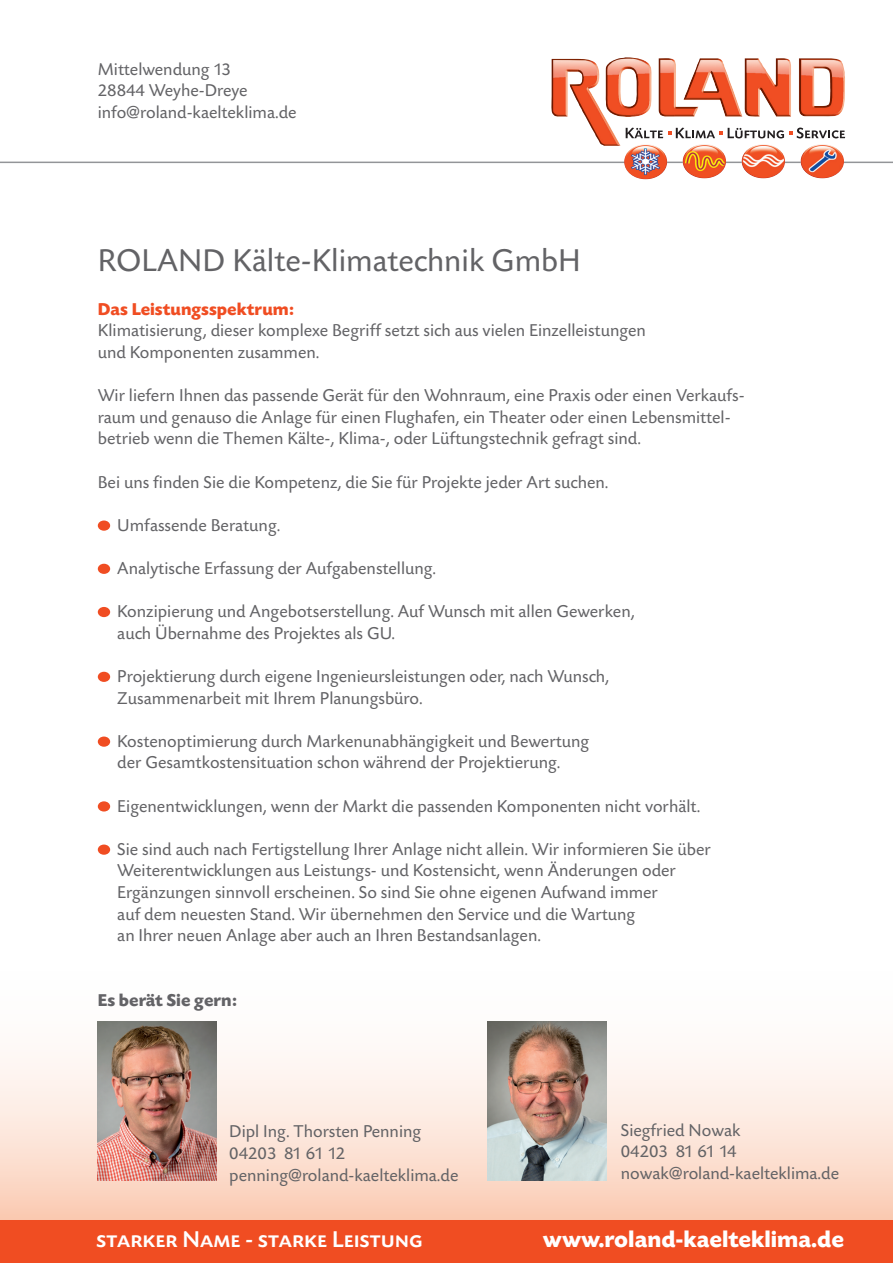
<style>
.page{position:relative;width:893px;height:1263px;background:#fff}
.page>*{position:absolute;margin:0;border:0;box-sizing:border-box;transform-origin:0 0}
.t1{font:33px "Today SB";color:#636366}
.t2{font:24px "Today SB Caps Med";color:#fff}
.t3{font:700 24px "Today SB";color:#fff}
.t4{font:18px/21.6px "Today SB";color:#636366}
.t5{font:700 18px "Today SB";color:#f04d22}
.t6{font:700 18px "Today SB";color:#636366}
</style>
<div class="page">
<hr style="left:0;top:162px;width:893px;height:1px;background:#939598">
<img style="left:552px;top:57px;width:293px;height:60px">
<img style="left:800px;top:144px;width:44px;height:34px">
<img style="left:742px;top:144px;width:43px;height:34px">
<img style="left:683px;top:144px;width:43px;height:34px">
<img style="left:624px;top:144px;width:43px;height:35px">
<svg style="left:626px;top:128px;width:219px;height:10px"></svg>
<svg style="left:0;top:1021px;width:893px;height:199px"></svg>
<div style="left:0;top:1220px;width:893px;height:43px;background:#f04d22"></div>
<div style="left:98px;top:520px;width:12px;height:11px;background:#f04d22;border-radius:50%"></div>
<div style="left:98px;top:564px;width:12px;height:10px;background:#f04d22;border-radius:50%"></div>
<div style="left:98px;top:607px;width:12px;height:10px;background:#f04d22;border-radius:50%"></div>
<div style="left:98px;top:672px;width:12px;height:10px;background:#f04d22;border-radius:50%"></div>
<div style="left:98px;top:736px;width:12px;height:11px;background:#f04d22;border-radius:50%"></div>
<div style="left:98px;top:801px;width:12px;height:10px;background:#f04d22;border-radius:50%"></div>
<div style="left:98px;top:844px;width:12px;height:11px;background:#f04d22;border-radius:50%"></div>
<img style="left:488px;top:1021px;width:119px;height:160px">
<img style="left:98px;top:1021px;width:119px;height:160px">
<p class="t4" style="left:98px;top:59px;width:200px">Mittelwendung 13<br>28844 Weyhe-Dreye info@roland-kaelteklima.de</p>
<h1 class="t1" style="left:98px;top:243px;width:485px">ROLAND Kälte-Klimatechnik GmbH</h1>
<p class="t5" style="left:98px;top:299px;width:198px">Das Leistungsspektrum:</p>
<p class="t4" style="left:98px;top:320px;width:550px">Klimatisierung, dieser komplexe Begriff setzt sich aus vielen Einzelleistungen und Komponenten zusammen.</p>
<p class="t4" style="left:98px;top:385px;width:648px">Wir liefern Ihnen das passende Gerät für den Wohnraum, eine Praxis oder einen Verkaufs&shy;raum und genauso die Anlage für einen Flughafen, ein Theater oder einen Lebensmittel&shy;betrieb wenn die Themen Kälte-, Klima-, oder Lüftungstechnik gefragt sind.</p>
<p class="t4" style="left:98px;top:471px;width:512px">Bei uns finden Sie die Kompetenz, die Sie für Projekte jeder Art suchen.</p>
<p class="t4" style="left:117px;top:515px;width:165px">Umfassende Beratung.</p>
<p class="t4" style="left:117px;top:558px;width:320px">Analytische Erfassung der Aufgabenstellung.</p>
<p class="t4" style="left:117px;top:601px;width:519px">Konzipierung und Angebotserstellung. Auf Wunsch mit allen Gewerken, auch Übernahme des Projektes als GU.</p>
<p class="t4" style="left:117px;top:666px;width:494px">Projektierung durch eigene Ingenieursleistungen oder, nach Wunsch,<br>Zusammenarbeit mit Ihrem Planungsbüro.</p>
<p class="t4" style="left:117px;top:731px;width:474px">Kostenoptimierung durch Markenunabhängigkeit und Bewertung der Gesamtkostensituation schon während der Projektierung.</p>
<p class="t4" style="left:117px;top:795px;width:584px">Eigenentwicklungen, wenn der Markt die passenden Komponenten nicht vorhält.</p>
<p class="t4" style="left:117px;top:839px;width:595px">Sie sind auch nach Fertigstellung Ihrer Anlage nicht allein. Wir informieren Sie über Weiterentwicklungen aus Leistungs- und Kostensicht, wenn Änderungen oder Ergänzungen sinnvoll erscheinen. So sind Sie ohne eigenen Aufwand immer<br>auf dem neuesten Stand. Wir übernehmen den Service und die Wartung<br>an Ihrer neuen Anlage aber auch an Ihren Bestandsanlagen.</p>
<p class="t6" style="left:98px;top:990px;width:141px">Es berät Sie gern:</p>
<p class="t4" style="left:229px;top:1121px;width:231px">Dipl Ing. Thorsten Penning<br>04203 81 61 12 penning@roland-kaelteklima.de</p>
<p class="t4" style="left:621px;top:1120px;width:220px">Siegfried Nowak<br>04203 81 61 14 nowak@roland-kaelteklima.de</p>
<h2 class="t2" style="left:96px;top:1227px;width:328px">starker Name - starke Leistung</h2>
<h2 class="t3" style="left:543px;top:1226px;width:303px">www.roland-kaelteklima.de</h2>
</div>
